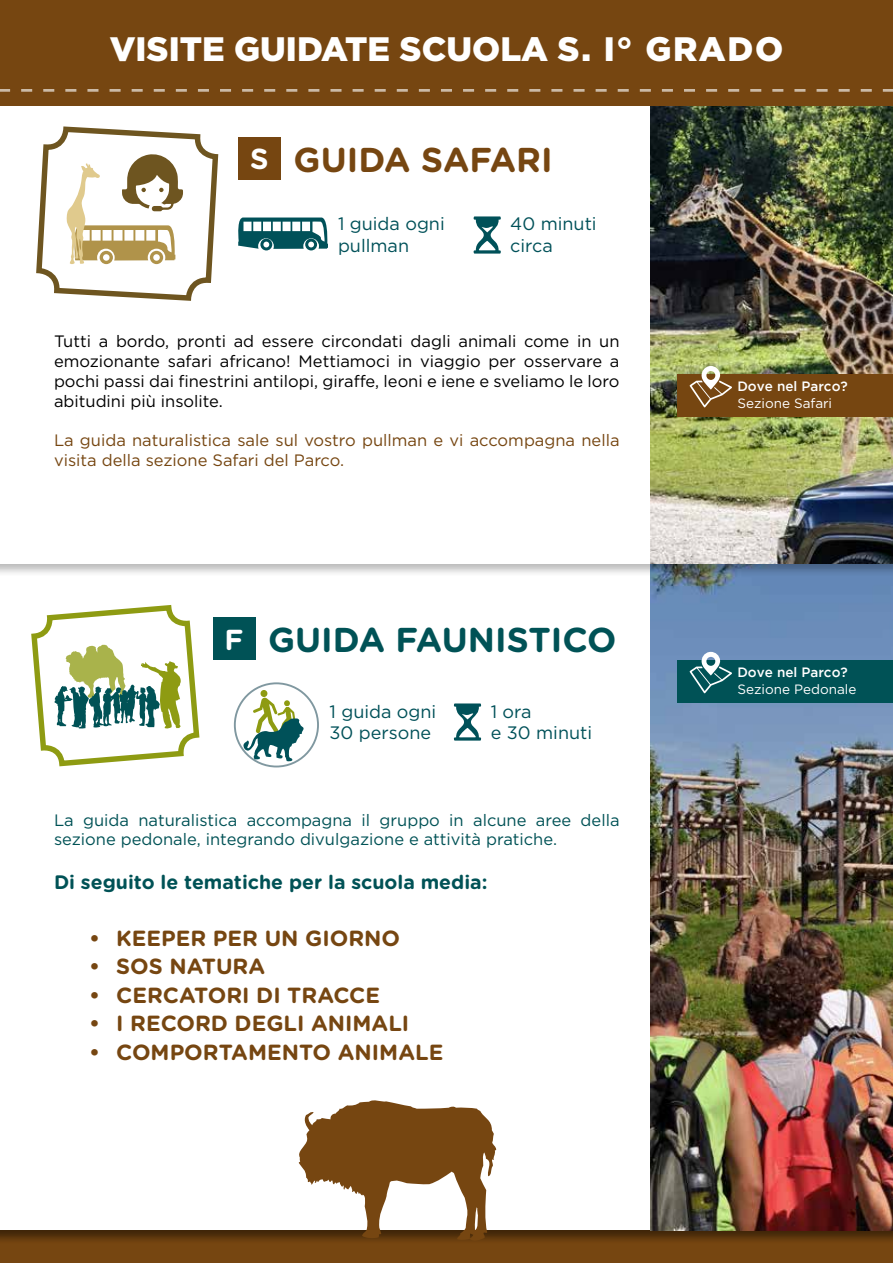
<style>
.page{position:relative;width:893px;height:1263px;background:#fff}
.page>*{position:absolute;margin:0;border:0;box-sizing:border-box;transform-origin:0 0}
.t1{font:700 34.5px "Gotham Rounded";color:#005256}
.t2{font:700 34.5px "Gotham Rounded";color:#764611}
.t3{font:900 33.9px "Gotham";color:#fff}
.t4{font:700 21.9px "Gotham Rounded";color:#764611}
.t5{font:700 19.5px "Gotham Rounded";color:#005256}
.t6{font:18px/21.6px "Gotham";color:#005159}
.t7{font:16.5px/19.8px "Gotham";color:#000;text-align:justify}
.t8{font:16.5px/19.8px "Gotham";color:#005256}
.t9{font:16.5px/19.8px "Gotham";color:#764611}
.t10{font:13.5px "Gotham";color:#fff}
.t11{font:500 13.5px "Gotham";color:#fff}
.s1{font-size:28.95px;color:#fff}
</style>
<div class="page">
<svg style="left:0;top:1125px;width:893px;height:138px;background:#6c3f0f"></svg>
<div style="left:0;top:467px;width:893px;height:763px;background:#fff"></div>
<img style="left:651px;top:578px;width:242px;height:652px">
<div style="left:0;top:0;width:893px;height:578px;background:#000;opacity:.28"></div>
<div style="left:0;top:0;width:893px;height:563px;background:#fff"></div>
<img style="left:651px;top:106px;width:242px;height:457px">
<svg style="left:238px;top:218px;width:90px;height:32px"></svg>
<div style="left:238px;top:137px;width:43px;height:43px;background:#764611"></div>
<div style="left:213px;top:617px;width:42px;height:43px;background:#005256"></div>
<div style="left:677px;top:374px;width:216px;height:42px;background:#764611"></div>
<svg style="left:689px;top:366px;width:43px;height:42px"></svg>
<div style="left:677px;top:660px;width:216px;height:42px;background:#005256"></div>
<svg style="left:689px;top:652px;width:43px;height:41px"></svg>
<div style="left:0;top:0;width:893px;height:106px;background:#764611"></div>
<svg style="left:0;top:89px;width:893px;height:3px"></svg>
<svg style="left:34px;top:89px;width:187px;height:212px"></svg>
<svg style="left:66px;top:152px;width:117px;height:113px"></svg>
<svg style="left:31px;top:605px;width:169px;height:162px"></svg>
<svg style="left:454px;top:703px;width:27px;height:38px"></svg>
<svg style="left:473px;top:216px;width:28px;height:38px"></svg>
<div style="left:234px;top:682px;width:85px;height:85px;border:2px solid #8098a0;border-radius:50%"></div>
<svg style="left:243px;top:690px;width:61px;height:71px"></svg>
<svg style="left:296px;top:1100px;width:200px;height:141px"></svg>
<h2 class="t3" style="left:110px;top:26px;width:675px">VISITE GUIDATE SCUOLA S. I° GRADO</h2>
<h1 class="t2" style="left:250px;top:135px;width:304px"><span class="s1">S</span> GUIDA SAFARI</h1>
<p class="t6" style="left:338px;top:213px;width:108px">1 guida ogni pullman</p>
<p class="t6" style="left:510px;top:213px;width:88px">40 minuti circa</p>
<p class="t7" style="left:54px;top:331px;width:567px">Tutti a bordo, pronti ad essere circondati dagli animali come in un emozionante safari africano! Mettiamoci in viaggio per osservare a pochi passi dai finestrini antilopi, giraffe, leoni e iene e sveliamo le loro abitudini più insolite.</p>
<p class="t9" style="left:54px;top:430px;width:567px">La guida naturalistica sale sul vostro pullman e vi accompagna nella visita della sezione Safari del Parco.</p>
<h1 class="t1" style="left:225px;top:615px;width:393px"><span class="s1">F</span> GUIDA FAUNISTICO</h1>
<p class="t6" style="left:330px;top:700px;width:108px">1 guida ogni<br>30 persone</p>
<p class="t6" style="left:491px;top:700px;width:103px">1 ora<br>e 30 minuti</p>
<p class="t8" style="left:54px;top:809px;width:567px">La guida naturalistica accompagna il gruppo in alcune aree della sezione pedonale, integrando divulgazione e attività pratiche.</p>
<p class="t5" style="left:54px;top:867px;width:435px">Di seguito le tematiche per la scuola media:</p>
<h3 class="t4" style="left:89px;top:922px;width:312px">• KEEPER PER UN GIORNO</h3>
<h3 class="t4" style="left:89px;top:950px;width:177px">• SOS NATURA</h3>
<h3 class="t4" style="left:89px;top:979px;width:292px">• CERCATORI DI TRACCE</h3>
<h3 class="t4" style="left:89px;top:1007px;width:322px">• I RECORD DEGLI ANIMALI</h3>
<h3 class="t4" style="left:89px;top:1036px;width:356px">• COMPORTAMENTO ANIMALE</h3>
<p class="t11" style="left:737px;top:379px;width:112px">Dove nel Parco?</p>
<p class="t10" style="left:738px;top:394px;width:96px">Sezione Safari</p>
<p class="t11" style="left:737px;top:664px;width:112px">Dove nel Parco?</p>
<p class="t10" style="left:738px;top:680px;width:120px">Sezione Pedonale</p>
</div>
